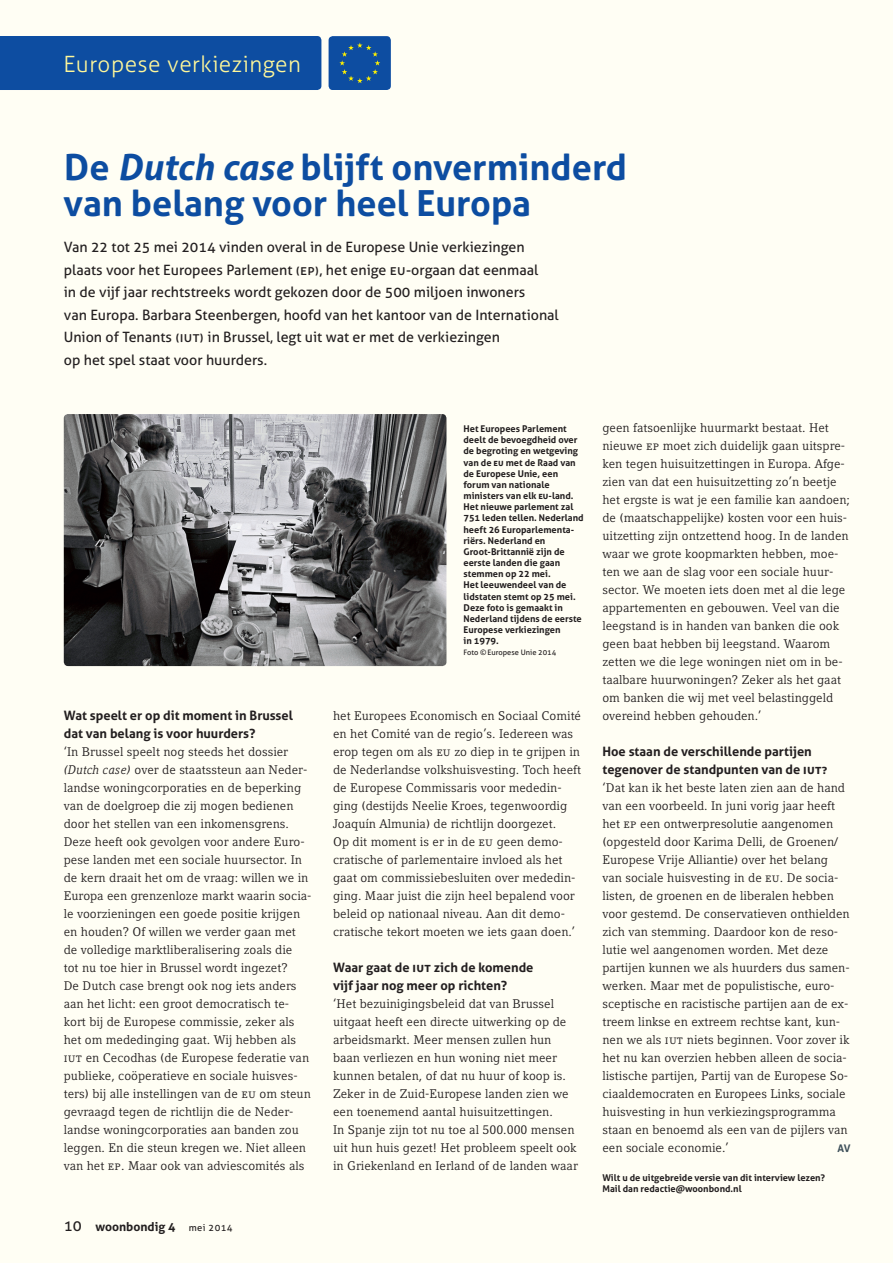
<style>
.page{position:relative;width:893px;height:1263px;background:#fffef4}
.page>*{position:absolute;margin:0;border:0;box-sizing:border-box;transform-origin:0 0}
.Beatrix___Lokaal_Kop{font:700 36px/36px "Aller";color:#0d4da1}
.Kop_rubriek{font:300 22.5px "Aller";letter-spacing:.02em;color:#fff79a}
.Beatrix___Lokaal_Lea{font:14.25px/22.5px "Aller";color:#231f20}
._3_Tussenkop{font:700 12.9px/18px "Aller";color:#231f20}
._2_Platte_tekst{font:12.45px/18px "Compatil Letter LT Pro";color:#231f20}
.t1{font:700 12.15px "Aller";color:#231f20}
._2_Platte_tekst-2{font:700 10.5px "Aller";color:#3d4f59}
.Fotobijschrift{font:700 9.3px/11.1px "Aller";color:#231f20}
.Fotobijschrift-2{font:7.5px "Aller";color:#231f20}
.s1{font-style:italic}
.s2{font-weight:400;font-size:15px}
.s3{font-weight:400;font-size:9.45px}
</style>
<div class="page">
<div style="left:0;top:36px;width:321px;height:54px;background:#0d4da1"></div>
<svg style="left:329px;top:36px;width:62px;height:54px;background:#17549c"></svg>
<img style="left:64px;top:414px;width:382px;height:252px">
<p class="Kop_rubriek" style="left:63px;top:50px;width:239px">Europese verkiezingen</p>
<p class="Beatrix___Lokaal_Kop" style="left:64px;top:149px;width:565px">De <span class="s1">Dutch case</span> blijft onverminderd van belang voor heel Europa</p>
<p class="Beatrix___Lokaal_Lea" style="left:64px;top:236px;width:497px">Van 22 tot 25 mei 2014 vinden overal in de Europese Unie verkiezingen plaats voor het Europees Parlement (ep), het enige eu-orgaan dat eenmaal<br>in de vijf jaar rechtstreeks wordt gekozen door de 500 miljoen inwoners<br>van Europa. Barbara Steenbergen, hoofd van het kantoor van de International Union of Tenants (iut) in Brussel, legt uit wat er met de verkiezingen<br>op het spel staat voor huurders.</p>
<p class="_3_Tussenkop" style="left:64px;top:706px;width:231px">Wat speelt er op dit moment in Brussel dat van belang is voor huurders?</p>
<p class="_2_Platte_tekst" style="left:64px;top:743px;width:249px">‘In Brussel speelt nog steeds het dossier <span class="s1">(Dutch case)</span> over de staatssteun aan Neder&shy;landse woningcorporaties en de beperking van de doelgroep die zij mogen bedienen door het stellen van een inkomensgrens.<br>Deze heeft ook gevolgen voor andere Euro&shy;pese landen met een sociale huursector. In de kern draait het om de vraag: willen we in Europa een grenzenloze markt waarin socia&shy;le voorzieningen een goede positie krijgen en houden? Of willen we verder gaan met de volledige marktliberalisering zoals die<br>tot nu toe hier in Brussel wordt ingezet?<br>De Dutch case brengt ook nog iets anders aan het licht: een groot democratisch te&shy;kort bij de Europese commissie, zeker als het om mededinging gaat. Wij hebben als IUT en Cecodhas (de Europese federatie van publieke, coöperatieve en sociale huisves&shy;ters) bij alle instellingen van de EU om steun gevraagd tegen de richtlijn die de Neder&shy;landse woningcorporaties aan banden zou leggen. En die steun kregen we. Niet alleen van het ep. Maar ook van adviescomités als</p>
<p class="t1" style="left:64px;top:1219px;width:170px"><span class="s2">10</span> woonbondig 4 <span class="s3">mei 2014</span></p>
<p class="Fotobijschrift" style="left:463px;top:423px;width:122px">Het Europees Parlement deelt de bevoegdheid over de begroting en wetgeving van de eu met de Raad van de Europese Unie, een forum van nationale ministers van elk eu-land.<br>Het nieuwe parlement zal<br>751 leden tellen. Nederland heeft 26 Europarlementa&shy;riërs. Nederland en<br>Groot-Brittannië zijn de eerste landen die gaan stemmen op 22 mei.<br>Het leeuwendeel van de lidstaten stemt op 25 mei.<br>Deze foto is gemaakt in<br>Nederland tijdens de eerste<br>Europese verkiezingen<br>in 1979.</p>
<p class="Fotobijschrift-2" style="left:463px;top:648px;width:94px">Foto ©Europese Unie 2014</p>
<p class="_2_Platte_tekst" style="left:333px;top:707px;width:250px">het Europees Economisch en Sociaal Comité en het Comité van de regio’s. Iedereen was erop tegen om als EU zo diep in te grijpen in de Nederlandse volkshuisvesting. Toch heeft de Europese Commissaris voor mededin&shy;ging (destijds Neelie Kroes, tegenwoordig Joaquín Almunia) de richtlijn doorgezet.<br>Op dit moment is er in de EU geen demo&shy;cratische of parlementaire invloed als het gaat om commissiebesluiten over mededin&shy;ging. Maar juist die zijn heel bepalend voor beleid op nationaal niveau. Aan dit demo&shy;cratische tekort moeten we iets gaan doen.’</p>
<p class="_3_Tussenkop" style="left:333px;top:958px;width:202px">Waar gaat de iut zich de komende vijf jaar nog meer op richten?</p>
<p class="_2_Platte_tekst" style="left:333px;top:995px;width:246px">‘Het bezuinigingsbeleid dat van Brussel uitgaat heeft een directe uitwerking op de arbeidsmarkt. Meer mensen zullen hun baan verliezen en hun woning niet meer kunnen betalen, of dat nu huur of koop is.<br>Zeker in de Zuid-Europese landen zien we een toenemend aantal huisuitzettingen.<br>In Spanje zijn tot nu toe al 500.000 mensen uit hun huis gezet! Het probleem speelt ook in Griekenland en Ierland of de landen waar</p>
<p class="_2_Platte_tekst" style="left:602px;top:419px;width:249px">geen fatsoenlijke huurmarkt bestaat. Het nieuwe EP moet zich duidelijk gaan uitspre&shy;ken tegen huisuitzettingen in Europa. Afge&shy;zien van dat een huisuitzetting zo’n beetje het ergste is wat je een familie kan aandoen; de (maatschappelijke) kosten voor een huis&shy;uitzetting zijn ontzettend hoog. In de landen waar we grote koopmarkten hebben, moe&shy;ten we aan de slag voor een sociale huur&shy;sector. We moeten iets doen met al die lege appartementen en gebouwen. Veel van die leegstand is in handen van banken die ook geen baat hebben bij leegstand. Waarom zetten we die lege woningen niet om in be&shy;taalbare huurwoningen? Zeker als het gaat om banken die wij met veel belastinggeld overeind hebben gehouden.’</p>
<p class="_3_Tussenkop" style="left:602px;top:742px;width:227px">Hoe staan de verschillende partijen tegenover de standpunten van de iut?</p>
<p class="_2_Platte_tekst" style="left:602px;top:779px;width:249px">‘Dat kan ik het beste laten zien aan de hand van een voorbeeld. In juni vorig jaar heeft het EP een ontwerpresolutie aangenomen (opgesteld door Karima Delli, de Groenen/ Europese Vrije Alliantie) over het belang van sociale huisvesting in de EU. De socia&shy;listen, de groenen en de liberalen hebben voor gestemd. De conservatieven onthielden zich van stemming. Daardoor kon de reso&shy;lutie wel aangenomen worden. Met deze partijen kunnen we als huurders dus samen&shy;werken. Maar met de populistische, euro&shy;sceptische en racistische partijen aan de ex&shy;treem linkse en extreem rechtse kant, kun&shy;nen we als IUT niets beginnen. Voor zover ik het nu kan overzien hebben alleen de socia&shy;listische partijen, Partij van de Europese So&shy;ciaaldemocraten en Europees Links, sociale huisvesting in hun verkiezingsprogramma staan en benoemd als een van de pijlers van een sociale economie.’</p>
<p class="_2_Platte_tekst-2" style="left:837px;top:1142px;width:14px">AV</p>
<p class="Fotobijschrift" style="left:602px;top:1172px;width:224px">Wilt u de uitgebreide versie van dit interview lezen?<br>Mail dan redactie@woonbond.nl</p>
</div>
